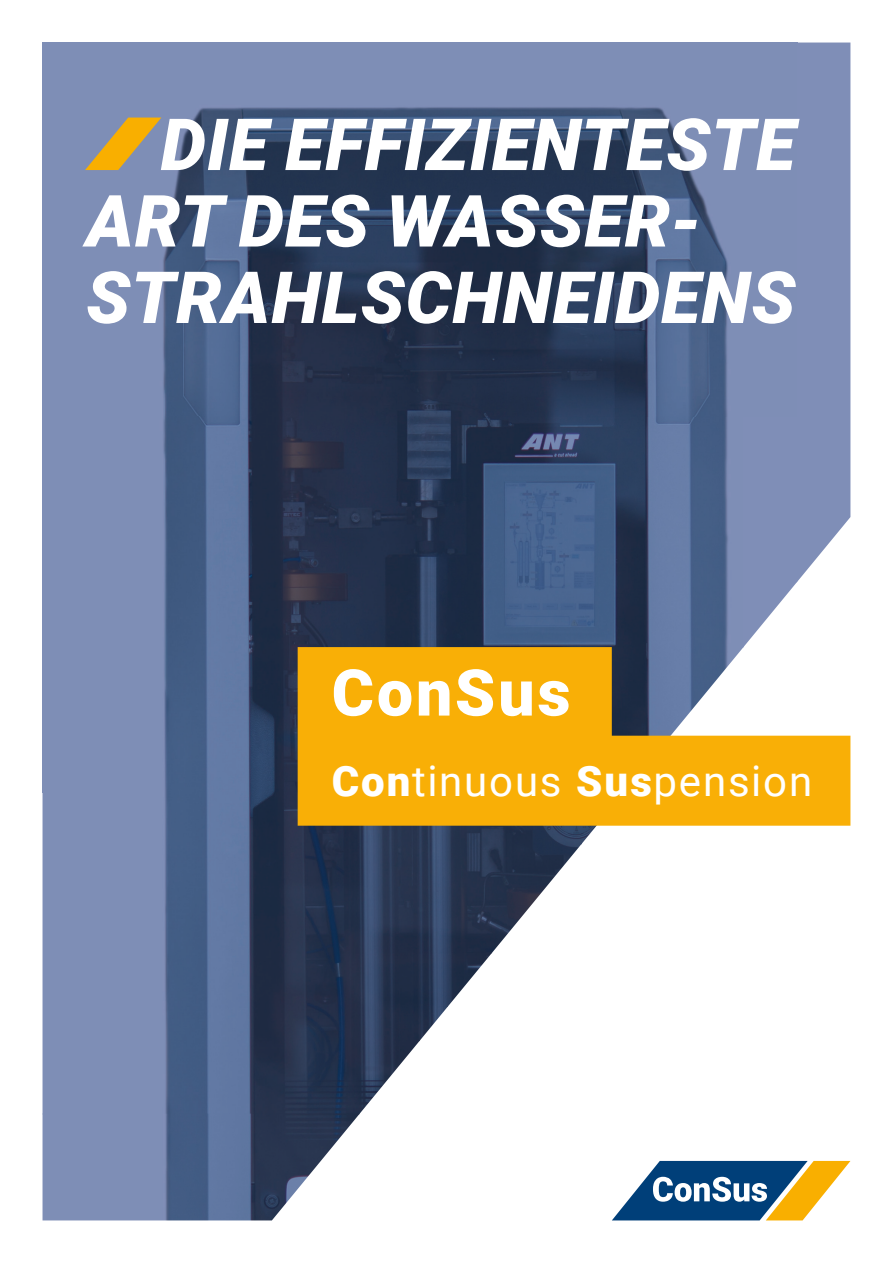
<style>
.page{position:relative;width:893px;height:1263px;background:#fff}
.page>*{position:absolute;margin:0;border:0;box-sizing:border-box;transform-origin:0 0}
.t1{font:italic 900 72px/76.5px "Roboto";letter-spacing:.01em;color:#fff}
.t2{font:900 64.5px "Roboto";letter-spacing:.045em;color:#fff}
.t3{font:42px "Roboto";letter-spacing:.04em;color:#fff}
.s1{font-weight:900}
</style>
<div class="page">
<img style="left:43px;top:43px;width:753px;height:374px">
<img style="left:43px;top:417px;width:377px;height:696px">
<img style="left:419px;top:417px;width:324px;height:230px">
<img style="left:743px;top:417px;width:54px;height:230px">
<img style="left:419px;top:826px;width:162px;height:127px">
<img style="left:581px;top:826px;width:16px;height:19px">
<img style="left:419px;top:952px;width:73px;height:54px">
<img style="left:419px;top:1006px;width:29px;height:35px">
<img style="left:43px;top:1113px;width:317px;height:107px">
<svg style="left:612px;top:1161px;width:238px;height:59px"></svg>
<svg style="left:298px;top:647px;width:552px;height:179px;background:#ecb22d"></svg>
<svg style="left:85px;top:118px;width:76px;height:52px;background:#b39c66"></svg>
<p class="t1" style="left:86px;top:104px;width:711px;text-indent:74px">DIE EFFIZIENTESTE<br>ART DES WASSER-<br>STRAHLSCHNEIDENS</p>
<p class="t2" style="left:332px;top:647px;width:240px">ConSus</p>
<p class="t3" style="left:332px;top:751px;width:482px"><span class="s1">Con</span>tinuous <span class="s1">Sus</span>pension</p>
</div>
